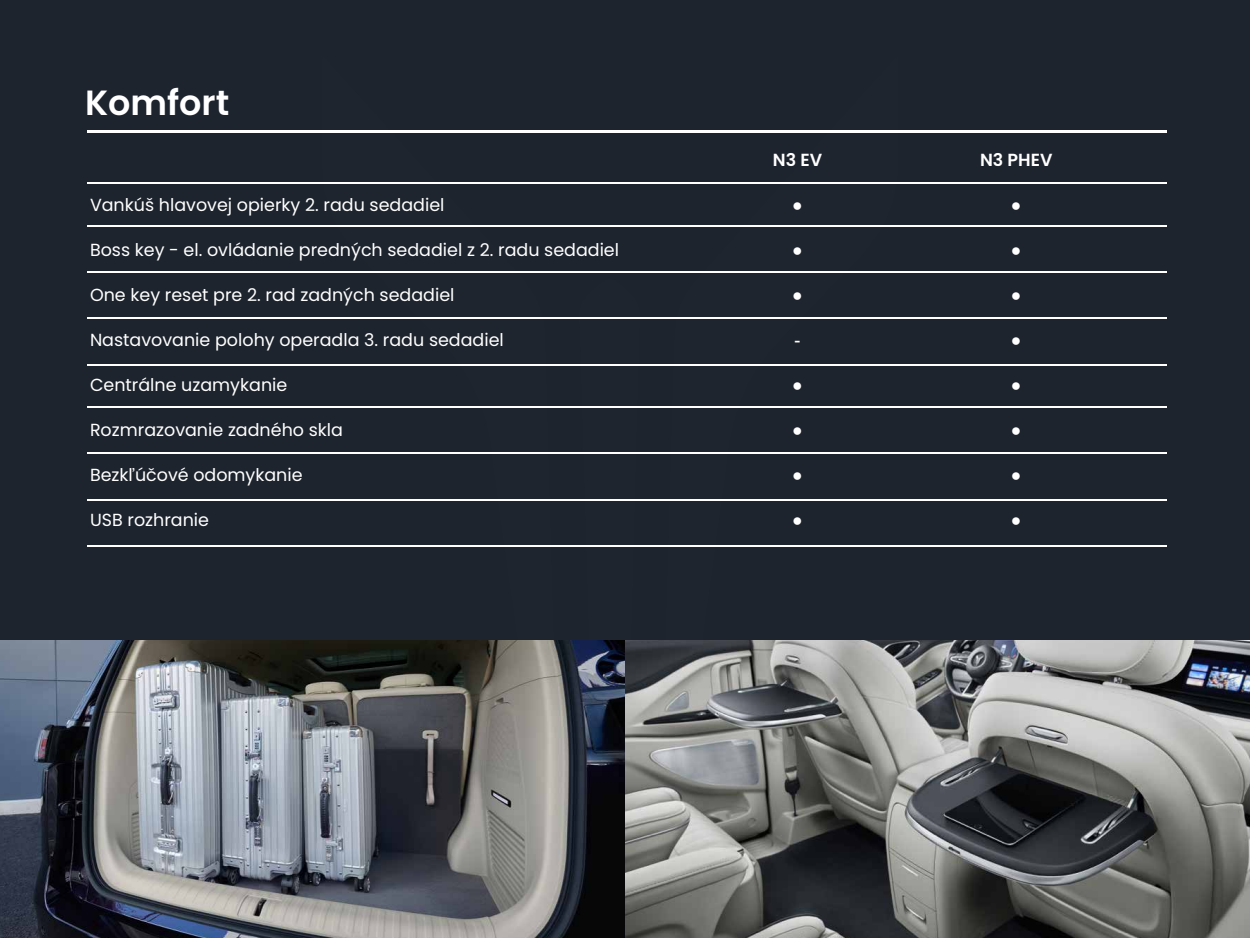
<style>
.page{position:relative;width:1250px;height:938px;background:#1d242d}
.page>*{position:absolute;margin:0;border:0;box-sizing:border-box;transform-origin:0 0}
.t1{font:600 35px "Poppins";color:#fff}
.t2{font:17.5px "Poppins";color:#fff}
.t3{font:17.5px "Arial";color:#fff}
.t4{font:600 17.5px "Poppins";color:#fff}
</style>
<div class="page">
<svg style="left:662px;top:132px;width:237px;height:415px"></svg>
<svg style="left:321px;top:132px;width:236px;height:415px"></svg>
<svg style="left:579px;top:317px;width:61px;height:230px"></svg>
<hr style="left:87px;top:130px;width:1080px;height:2px;background:#fff">
<hr style="left:87px;top:182px;width:1080px;height:2px;background:#fff">
<hr style="left:87px;top:225px;width:1080px;height:1px;background:#fff">
<hr style="left:87px;top:271px;width:1080px;height:1px;background:#fff">
<hr style="left:87px;top:318px;width:1080px;height:1px;background:#fff">
<hr style="left:87px;top:364px;width:1080px;height:1px;background:#fff">
<hr style="left:87px;top:406px;width:1080px;height:2px;background:#fff">
<hr style="left:87px;top:452px;width:1080px;height:2px;background:#fff">
<hr style="left:87px;top:499px;width:1080px;height:1px;background:#fff">
<hr style="left:87px;top:545px;width:1080px;height:1px;background:#fff">
<img style="left:0;top:640px;width:1250px;height:298px">
<h1 class="t1" style="left:85px;top:82px;width:146px">Komfort</h1>
<p class="t2" style="left:90px;top:195px;width:356px">Vankúš hlavovej opierky 2. radu sedadiel</p>
<p class="t2" style="left:90px;top:240px;width:531px">Boss key - el. ovládanie predných sedadiel z 2. radu sedadiel</p>
<p class="t2" style="left:90px;top:285px;width:366px">One key reset pre 2. rad zadných sedadiel</p>
<p class="t2" style="left:90px;top:330px;width:415px">Nastavovanie polohy operadla 3. radu sedadiel</p>
<p class="t2" style="left:90px;top:375px;width:199px">Centrálne uzamykanie</p>
<p class="t2" style="left:90px;top:420px;width:255px">Rozmrazovanie zadného skla</p>
<p class="t2" style="left:90px;top:465px;width:214px">Bezkľúčové odomykanie</p>
<p class="t2" style="left:90px;top:510px;width:121px">USB rozhranie</p>
<p class="t4" style="left:773px;top:150px;width:51px">N3 EV</p>
<p class="t3" style="left:792px;top:193px;width:12px">●</p>
<p class="t3" style="left:792px;top:238px;width:12px">●</p>
<p class="t3" style="left:792px;top:283px;width:12px">●</p>
<p class="t3" style="left:795px;top:328px;width:7px">-</p>
<p class="t3" style="left:792px;top:373px;width:12px">●</p>
<p class="t3" style="left:792px;top:418px;width:12px">●</p>
<p class="t3" style="left:792px;top:463px;width:12px">●</p>
<p class="t3" style="left:792px;top:508px;width:12px">●</p>
<p class="t4" style="left:980px;top:150px;width:74px">N3 PHEV</p>
<p class="t3" style="left:1011px;top:193px;width:12px">●</p>
<p class="t3" style="left:1011px;top:238px;width:12px">●</p>
<p class="t3" style="left:1011px;top:283px;width:12px">●</p>
<p class="t3" style="left:1011px;top:328px;width:12px">●</p>
<p class="t3" style="left:1011px;top:373px;width:12px">●</p>
<p class="t3" style="left:1011px;top:418px;width:12px">●</p>
<p class="t3" style="left:1011px;top:463px;width:12px">●</p>
<p class="t3" style="left:1011px;top:508px;width:12px">●</p>
</div>
